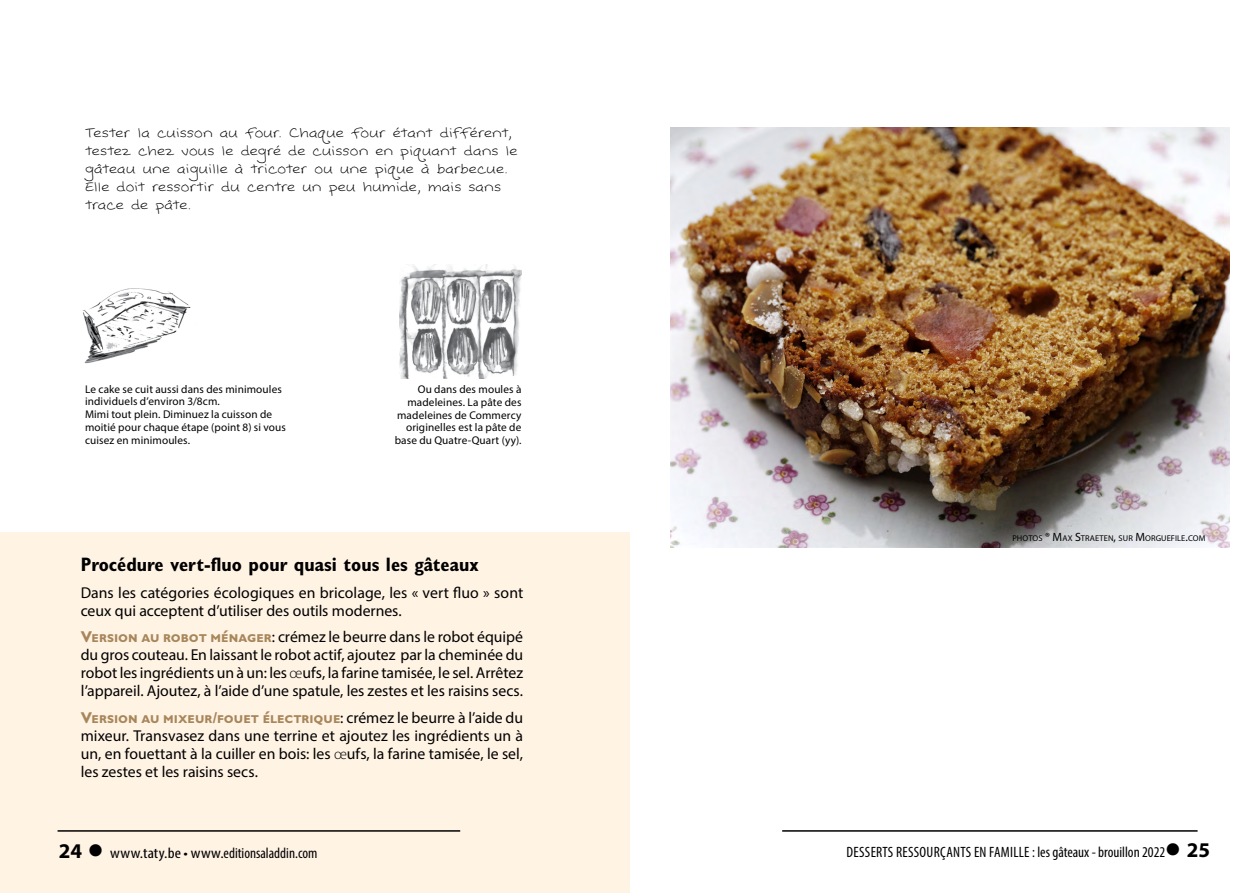
<style>
.page{position:relative;width:1259px;height:893px;background:#fff}
.page>*{position:absolute;margin:0;border:0;box-sizing:border-box;transform-origin:0 0}
.t1{font:700 condensed 19.5px "Gill Sans MT Pro";color:#000}
.t2{font:15.75px/18px "Myriad Pro";color:#000;text-align:justify}
.t3{font:700 15.75px "Gill Sans MT Pro";color:#a7865b}
.t4{font:condensed 15px "Myriad Pro";color:#000}
.t5{font:condensed 15px "Myriad Pro";color:#000;scale:1.15 1}
.insetM{font:13.5px/18px "Popcorn Mountain Std";letter-spacing:-.005em;color:#000}
.inlay{font:11.25px/12.8px "Myriad Pro";letter-spacing:.01em;color:#000}
.legend{font:8.4px "Myriad Pro";letter-spacing:.01em;color:#000}
.s1{font-family:"Gill Sans MT Pro";font-weight:700;color:#a7865b}
.s2{font-weight:300;font-size:15px}
.s3{font-family:"Myriad Pro";font-weight:400;color:#000}
.s4{font-size:12px}
.s5{font-weight:700;font-stretch:normal;font-size:21px}
</style>
<div class="page">
<hr style="left:782px;top:830px;width:415px;height:2px;background:#000">
<img style="left:82px;top:288px;width:109px;height:76px">
<img style="left:399px;top:265px;width:122px;height:113px">
<img style="left:670px;top:128px;width:559px;height:419px">
<div style="left:0;top:533px;width:629px;height:360px;background:#fff3e4"></div>
<p class="insetM" style="left:85px;top:124px;width:434px">Tester la cuisson au four. Chaque four étant différent, testez chez vous le degré de cuisson en piquant dans le gâteau une aiguille à tricoter ou une pique à barbecue.<br>Elle doit ressortir du centre un peu humide, mais sans trace de pâte.</p>
<p class="inlay" style="left:85px;top:382px;width:202px">Le cake se cuit aussi dans des minimoules individuels d’environ 3/8cm.<br>Mimi tout plein. Diminuez la cuisson de moitié pour chaque étape (point 8) si vous cuisez en minimoules.</p>
<p class="inlay" style="left:395px;top:383px;width:128px;text-align:right">Ou dans des moules à madeleines. La pâte des madeleines de Commercy originelles est la pâte de base du Quatre-Quart (yy).</p>
<p class="t1" style="left:81px;top:553px;width:399px">Procédure vert-fluo pour quasi tous les gâteaux</p>
<p class="t2" style="left:81px;top:583px;width:444px">Dans les catégories écologiques en bricolage, les « vert fluo » sont ceux qui acceptent d’utiliser des outils modernes.</p>
<p class="t2" style="left:81px;top:628px;width:444px"><span class="s1">Version au robot ménager</span>: crémez le beurre dans le robot équipé du gros couteau. En laissant le robot actif, ajoutez par la cheminée du robot les ingrédients un à un: les <span class="s2">œ</span>ufs, la farine tamisée, le sel. Arrêtez l’appareil. Ajoutez, à l’aide d’une spatule, les zestes et les raisins secs.</p>
<p class="t3" style="left:81px;top:708px;width:444px">Version au mixeur/fouet électrique<span class="s3">: crémez le beurre à l’aide du</span></p>
<p class="t2" style="left:81px;top:726px;width:444px">mixeur. Transvasez dans une terrine et ajoutez les ingrédients un à un, en fouettant à la cuiller en bois: les <span class="s2">œ</span>ufs, la farine tamisée, le sel, les zestes et les raisins secs.</p>
<p class="legend" style="left:1012px;top:532px;width:194px">PHOTOS <span class="s4">® M</span>AX <span class="s4">S</span>TRAETEN<span class="s4">,</span> SUR <span class="s4">M</span>ORGUEFILE<span class="s4">.</span>COM</p>
<p class="t5" style="left:59px;top:844px;width:226px"><span class="s5">24</span> ● www.taty.be • www.editionsaladdin.com</p>
<p class="t4" style="left:846px;top:843px;width:365px">DESSERTS RESSOURÇANTS EN FAMILLE : les gâteaux - brouillon 2022● <span class="s5">25</span></p>
</div>
